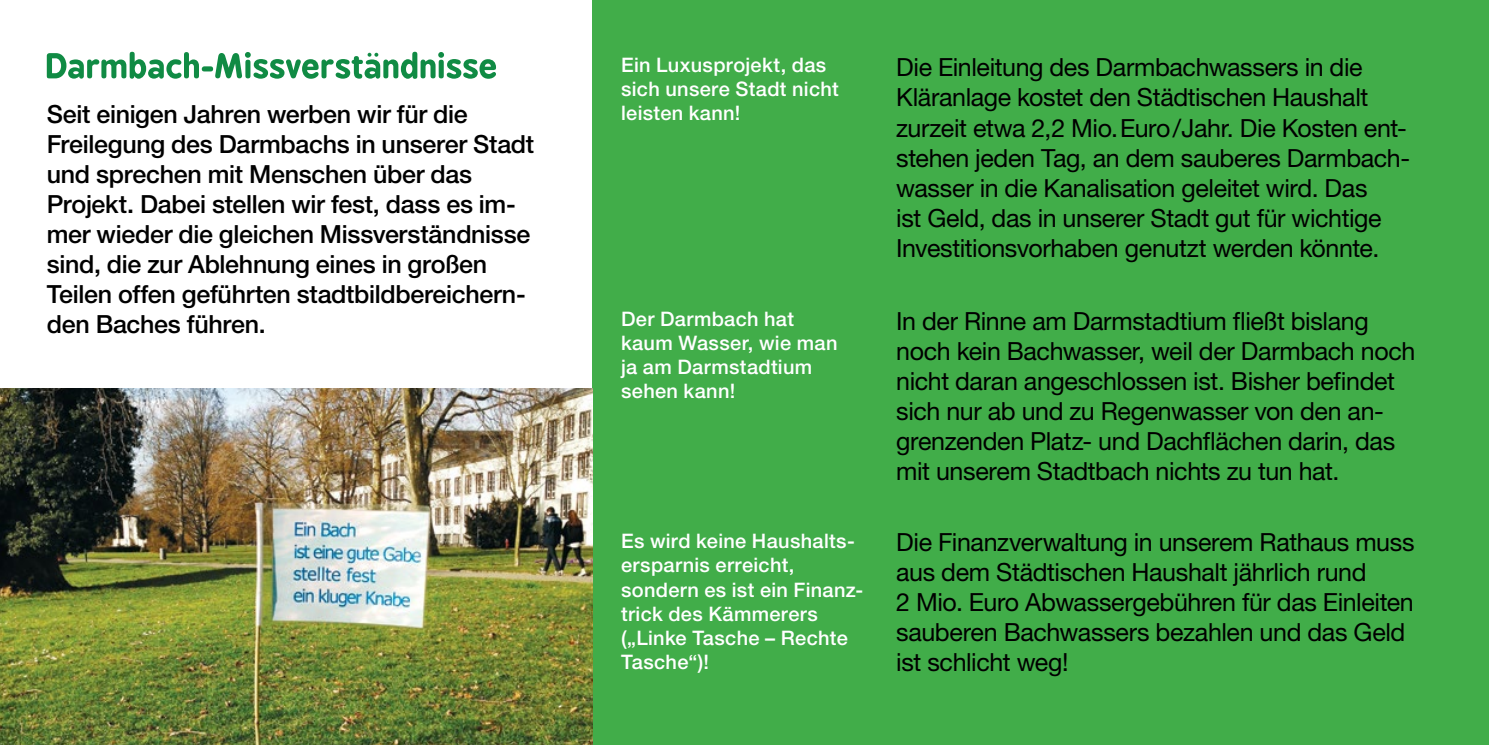
<style>
.page{position:relative;width:1489px;height:745px;background:#fff}
.page>*{position:absolute;margin:0;border:0;box-sizing:border-box;transform-origin:0 0}
.t1{font:25px/30px "Helvetica Neue LT";letter-spacing:-.015em;color:#000}
.t2{font:500 25px/30px "Helvetica Neue LT";letter-spacing:-.01em;color:#000}
.t3{font:500 20px/24px "Helvetica Neue LT";letter-spacing:.015em;color:#fff}
</style>
<div class="page">
<div style="left:592px;top:0;width:896px;height:744px;background:#41ad49"></div>
<img style="left:0;top:388px;width:592px;height:356px">
<svg style="left:47px;top:52px;width:449px;height:27px"></svg>
<p class="t2" style="left:47px;top:98px;width:489px">Seit einigen Jahren werben wir für die Freilegung des Darmbachs in unserer Stadt und sprechen mit Menschen über das Projekt. Dabei stellen wir fest, dass es im&shy;mer wieder die gleichen Missverständnisse sind, die zur Ablehnung eines in großen Teilen offen geführten stadtbildbereichern&shy;den Baches führen.</p>
<p class="t3" style="left:621px;top:53px;width:219px">Ein Luxusprojekt, das sich unsere Stadt nicht leisten kann!</p>
<p class="t1" style="left:896px;top:52px;width:515px">Die Einleitung des Darmbachwassers in die Kläranlage kostet den Städtischen Haushalt zurzeit etwa 2,2 Mio.Euro/Jahr. Die Kosten ent&shy;stehen jeden Tag, an dem sauberes Darmbach&shy;wasser in die Kanalisation geleitet wird. Das<br>ist Geld, das in unserer Stadt gut für wichtige Investitionsvorhaben genutzt werden könnte.</p>
<p class="t3" style="left:621px;top:306px;width:218px">Der Darmbach hat kaum Wasser, wie man ja am Darmstadtium sehen kann!</p>
<p class="t1" style="left:896px;top:305px;width:520px">In der Rinne am Darmstadtium fließt bislang noch kein Bachwasser, weil der Darmbach noch nicht daran angeschlossen ist. Bisher befindet sich nur ab und zu Regenwasser von den an&shy;grenzenden Platz- und Dachflächen darin, das mit unserem Stadtbach nichts zu tun hat.</p>
<p class="t3" style="left:621px;top:528px;width:244px">Es wird keine Haushalts&shy;ersparnis erreicht, sondern es ist ein Finanz&shy;trick des Kämmerers („Linke Tasche – Rechte<br>Tasche“)!</p>
<p class="t1" style="left:896px;top:526px;width:520px">Die Finanzverwaltung in unserem Rathaus muss aus dem Städtischen Haushalt jährlich rund<br>2 Mio. Euro Abwassergebühren für das Einleiten sauberen Bachwassers bezahlen und das Geld ist schlicht weg!</p>
</div>
